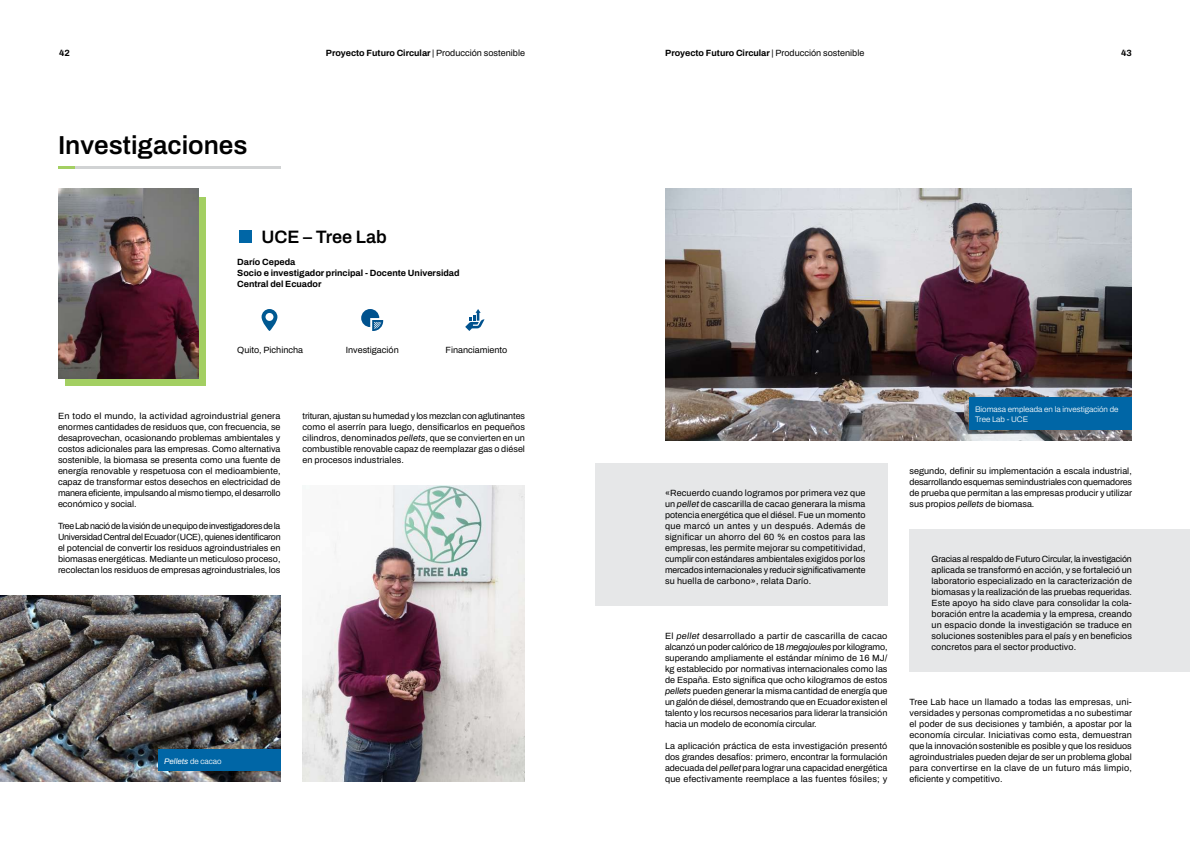
<style>
.page{position:relative;width:1190px;height:842px;background:#fff}
.page>*{position:absolute;margin:0;border:0;box-sizing:border-box;transform-origin:0 0}
.t1{font:600 26px "Archivo";color:#000}
.t2{font:600 18px "Archivo";color:#000}
.t3{font:9px/11px "Archivo";color:#000;text-align:justify}
.t4{font:700 9px/11px "Archivo";color:#000}
.t5{font:300 8px/10px "Archivo";color:#fff}
.t6{font:italic 8px "Archivo";color:#fff}
.s1{font-weight:400}
.s2{font-style:italic}
.s3{font-weight:300;font-style:normal}
</style>
<div class="page">
<div style="left:65px;top:198px;width:141px;height:188px;background:#a3cf62"></div>
<img style="left:58px;top:188px;width:140px;height:190px">
<img style="left:665px;top:188px;width:467px;height:253px">
<svg style="left:262px;top:309px;width:15px;height:22px"></svg>
<svg style="left:361px;top:309px;width:22px;height:22px"></svg>
<svg style="left:465px;top:309px;width:20px;height:22px"></svg>
<hr style="left:58px;top:166px;width:17px;height:3px;background:#a3cf62">
<hr style="left:75px;top:166px;width:205px;height:3px;background:#d1d3d4">
<div style="left:239px;top:230px;width:13px;height:13px;background:#0066a6"></div>
<img style="left:0;top:595px;width:280px;height:187px">
<div style="left:158px;top:749px;width:122px;height:22px;background:#0066a6"></div>
<div style="left:969px;top:397px;width:163px;height:33px;background:#0066a6"></div>
<img style="left:302px;top:485px;width:223px;height:297px">
<div style="left:595px;top:463px;width:293px;height:143px;background:#e6e7e8"></div>
<div style="left:910px;top:529px;width:280px;height:143px;background:#e6e7e8"></div>
<p class="t4" style="left:59px;top:47px;width:12px">42</p>
<p class="t4" style="left:326px;top:47px;width:201px">Proyecto Futuro Circular <span class="s1">| Producción sostenible</span></p>
<p class="t4" style="left:665px;top:47px;width:201px">Proyecto Futuro Circular <span class="s1">| Producción sostenible</span></p>
<p class="t4" style="left:1121px;top:47px;width:12px">43</p>
<h1 class="t1" style="left:58px;top:126px;width:191px">Investigaciones</h1>
<h2 class="t2" style="left:262px;top:223px;width:127px">UCE – Tree Lab</h2>
<p class="t4" style="left:237px;top:256px;width:224px">Darío Cepeda<br>Socio e investigador principal - Docente Universidad<br>Central del Ecuador</p>
<p class="t3" style="left:237px;top:344px;width:67px">Quito, Pichincha</p>
<p class="t3" style="left:346px;top:344px;width:54px">Investigación</p>
<p class="t3" style="left:446px;top:344px;width:63px">Financiamiento</p>
<p class="t3" style="left:58px;top:410px;width:224px">En todo el mundo, la actividad agroindustrial genera enormes cantidades de residuos que, con frecuencia, se desaprovechan, ocasionando problemas ambientales y costos adicionales para las empresas. Como alternativa sostenible, la biomasa se presenta como una fuente de energía renovable y respetuosa con el medioambiente, capaz de transformar estos desechos en electricidad de manera eficiente, impulsando al mismo tiempo, el desarrollo económico y social.</p>
<p class="t3" style="left:58px;top:520px;width:224px">Tree Lab nació de la visión de un equipo de investigadores de la Universidad Central del Ecuador (UCE), quienes identificaron el potencial de convertir los residuos agroindustriales en biomasas energéticas. Mediante un meticuloso proceso, recolectan los residuos de empresas agroindustriales, los</p>
<p class="t3" style="left:302px;top:410px;width:224px">trituran, ajustan su humedad y los mezclan con aglutinantes como el aserrín para luego, densificarlos en pequeños cilindros, denominados <span class="s2">pellets</span>, que se convierten en un combustible renovable capaz de reemplazar gas o diésel en procesos industriales.</p>
<p class="t6" style="left:164px;top:755px;width:59px">Pellets <span class="s3">de cacao</span></p>
<p class="t3" style="left:665px;top:487px;width:202px">«Recuerdo cuando logramos por primera vez que un <span class="s2">pellet</span> de cascarilla de cacao generara la misma potencia energética que el diésel. Fue un momento que marcó un antes y un después. Además de significar un ahorro del 60 % en costos para las empresas, les permite mejorar su competitividad, cumplir con estándares ambientales exigidos por los mercados internacionales y reducir significativamente su huella de carbono», relata Darío.</p>
<p class="t3" style="left:665px;top:630px;width:224px">El <span class="s2">pellet</span> desarrollado a partir de cascarilla de cacao alcanzó un poder calórico de 18 <span class="s2">megajoules</span> por kilogramo, superando ampliamente el estándar mínimo de 16 MJ/ kg establecido por normativas internacionales como las de España. Esto significa que ocho kilogramos de estos <span class="s2">pellets</span> pueden generar la misma cantidad de energía que un galón de diésel, demostrando que en Ecuador existen el talento y los recursos necesarios para liderar la transición hacia un modelo de economía circular.</p>
<p class="t3" style="left:665px;top:740px;width:224px">La aplicación práctica de esta investigación presentó dos grandes desafíos: primero, encontrar la formulación adecuada del <span class="s2">pellet</span> para lograr una capacidad energética que efectivamente reemplace a las fuentes fósiles; y</p>
<p class="t5" style="left:975px;top:404px;width:145px">Biomasa empleada en la investigación de<br>Tree Lab - UCE</p>
<p class="t3" style="left:910px;top:465px;width:224px">segundo, definir su implementación a escala industrial, desarrollando esquemas semindustriales con quemadores de prueba que permitan a las empresas producir y utilizar sus propios <span class="s2">pellets</span> de biomasa.</p>
<p class="t3" style="left:932px;top:553px;width:202px">Gracias al respaldo de Futuro Circular, la investigación aplicada se transformó en acción, y se fortaleció un laboratorio especializado en la caracterización de biomasas y la realización de las pruebas requeridas.<br>Este apoyo ha sido clave para consolidar la cola&shy;boración entre la academia y la empresa, creando un espacio donde la investigación se traduce en soluciones sostenibles para el país y en beneficios concretos para el sector productivo.</p>
<p class="t3" style="left:910px;top:696px;width:224px">Tree Lab hace un llamado a todas las empresas, uni&shy;versidades y personas comprometidas a no subestimar el poder de sus decisiones y también, a apostar por la economía circular. Iniciativas como esta, demuestran que la innovación sostenible es posible y que los residuos agroindustriales pueden dejar de ser un problema global para convertirse en la clave de un futuro más limpio, eficiente y competitivo.</p>
</div>
